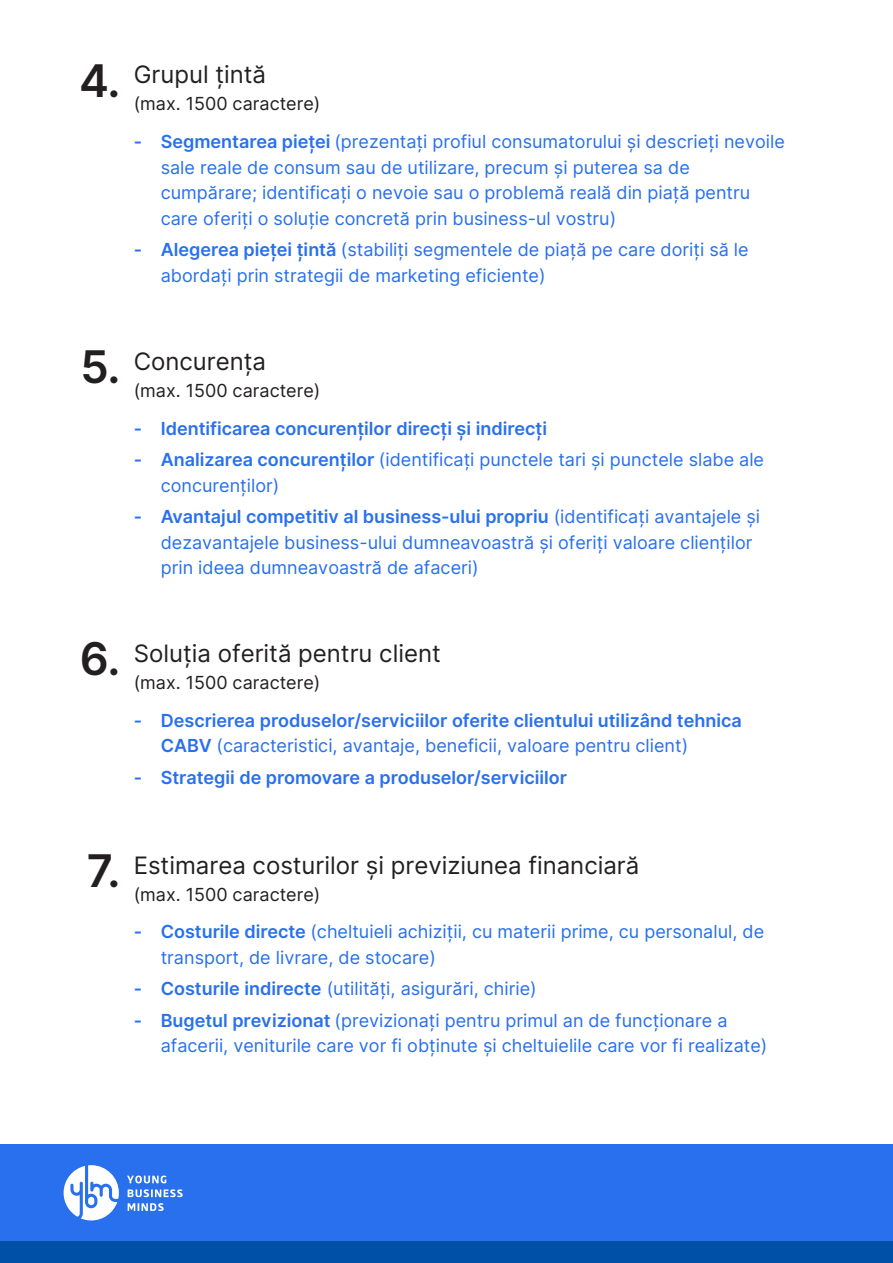
<style>
.page{position:relative;width:893px;height:1263px;background:#fff}
.page>*{position:absolute;margin:0;border:0;box-sizing:border-box;transform-origin:0 0}
.t1{font:600 45px "Inter";color:#231f20}
.t2{font:24px "Inter";color:#231f20}
.t3{font:18px/25.5px "Inter";color:#2870ed}
.t4{font:600 18px/25.5px "Inter";color:#2870ed}
.t5{font:18px "Inter";color:#231f20}
.s1{font-weight:600}
.s2{font-weight:400}
</style>
<div class="page">
<div style="left:0;top:1144px;width:893px;height:98px;background:#2870ed"></div>
<div style="left:0;top:1242px;width:893px;height:21px;background:#0050a7"></div>
<svg style="left:64px;top:1165px;width:55px;height:55px"></svg>
<svg style="left:127px;top:1175px;width:39px;height:8px"></svg>
<svg style="left:128px;top:1189px;width:55px;height:8px"></svg>
<svg style="left:128px;top:1203px;width:36px;height:8px"></svg>
<h1 class="t1" style="left:79px;top:47px;width:43px">4.</h1>
<h2 class="t2" style="left:134px;top:57px;width:134px">Grupul țintă</h2>
<p class="t5" style="left:134px;top:91px;width:188px">(max. 1500 caractere)</p>
<p class="t3" style="left:161px;top:128px;width:626px;text-indent:-27px"><span class="s1">- Segmentarea pieței</span> (prezentați profiul consumatorului și descrieți nevoile sale reale de consum sau de utilizare, precum și puterea sa de cumpărare; identificați o nevoie sau o problemă reală din piață pentru care oferiți o soluție concretă prin business-ul vostru)</p>
<p class="t3" style="left:161px;top:237px;width:589px;text-indent:-27px"><span class="s1">- Alegerea pieței țintă</span> (stabiliți segmentele de piață pe care doriți să le abordați prin strategii de marketing eficiente)</p>
<h1 class="t1" style="left:81px;top:334px;width:41px">5.</h1>
<h2 class="t2" style="left:134px;top:344px;width:134px">Concurența</h2>
<p class="t5" style="left:134px;top:377px;width:188px">(max. 1500 caractere)</p>
<p class="t4" style="left:134px;top:416px;width:415px">- Identificarea concurenților direcți și indirecți</p>
<p class="t3" style="left:161px;top:446px;width:605px;text-indent:-27px"><span class="s1">- Analizarea concurenților</span> (identificați punctele tari și punctele slabe ale concurenților)</p>
<p class="t3" style="left:161px;top:503px;width:601px;text-indent:-27px"><span class="s1">- Avantajul competitiv al business-ului propriu</span> (identificați avantajele și dezavantajele business-ului dumneavoastră și oferiți valoare clienților prin ideea dumneavoastră de afaceri)</p>
<h1 class="t1" style="left:80px;top:626px;width:42px">6.</h1>
<h2 class="t2" style="left:134px;top:636px;width:309px">Soluția oferită pentru client</h2>
<p class="t5" style="left:134px;top:669px;width:188px">(max. 1500 caractere)</p>
<p class="t4" style="left:161px;top:708px;width:583px;text-indent:-27px">- Descrierea produselor/serviciilor oferite clientului utilizând tehnica<br>CABV <span class="s2">(caracteristici, avantaje, beneficii, valoare pentru client)</span></p>
<p class="t4" style="left:134px;top:765px;width:435px">- Strategii de promovare a produselor/serviciilor</p>
<h1 class="t1" style="left:87px;top:838px;width:35px">7.</h1>
<h2 class="t2" style="left:134px;top:847px;width:507px">Estimarea costurilor și previziunea financiară</h2>
<p class="t5" style="left:134px;top:881px;width:188px">(max. 1500 caractere)</p>
<p class="t3" style="left:161px;top:919px;width:605px;text-indent:-27px"><span class="s1">- Costurile directe</span> (cheltuieli achiziții, cu materii prime, cu personalul, de transport, de livrare, de stocare)</p>
<p class="t3" style="left:134px;top:976px;width:404px"><span class="s1">- Costurile indirecte</span> (utilități, asigurări, chirie)</p>
<p class="t3" style="left:161px;top:1007px;width:608px;text-indent:-27px"><span class="s1">- Bugetul previzionat</span> (previzionați pentru primul an de funcționare a afacerii, veniturile care vor fi obținute și cheltuielile care vor fi realizate)</p>
</div>
